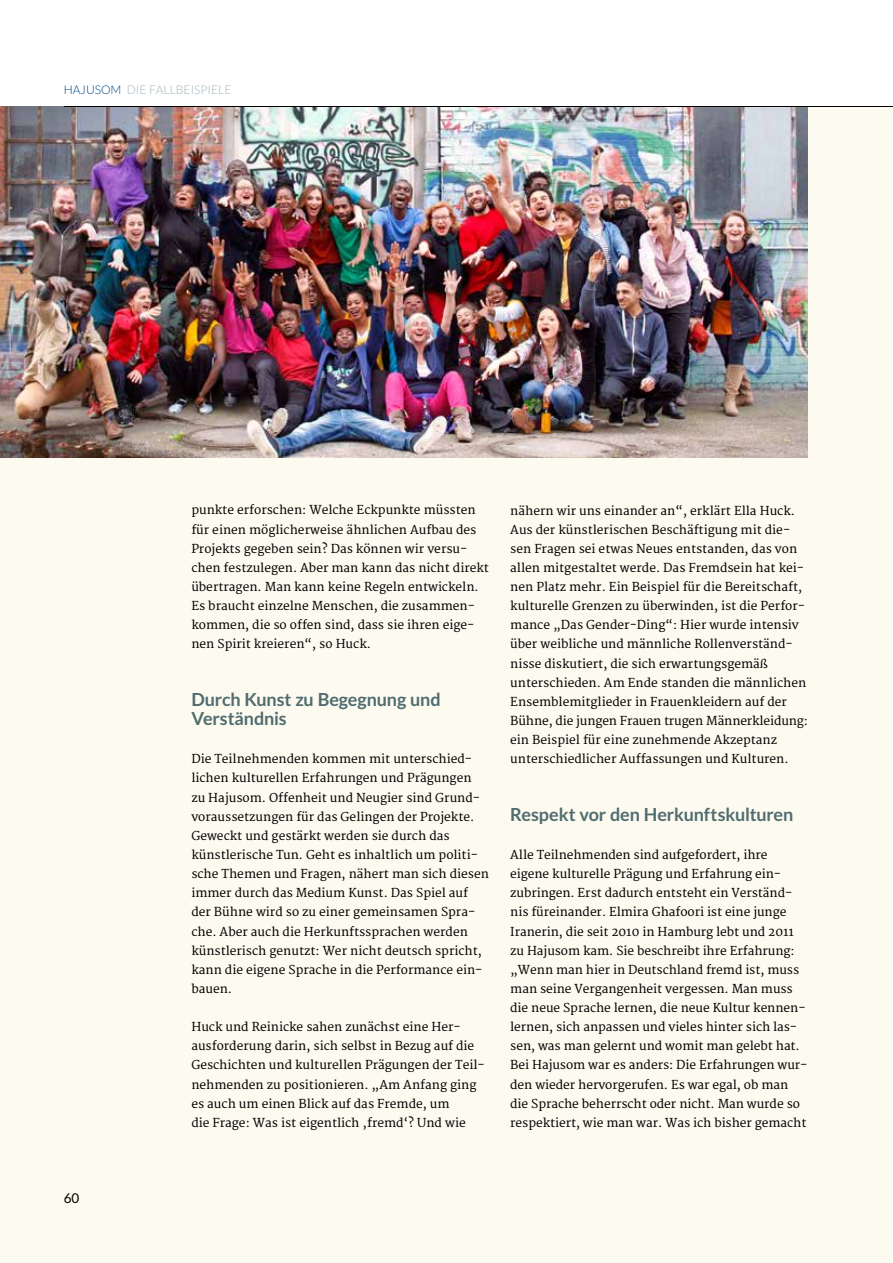
<style>
.page{position:relative;width:893px;height:1263px;background:#fff}
.page>*{position:absolute;margin:0;border:0;box-sizing:border-box;transform-origin:0 0}
.t1{font:700 18px/19.2px "Lato";letter-spacing:-.005em;color:#506c70}
.t2{font:13.5px "Lato";color:#000}
.t3{font:12px/19.2px "Merriweather";color:#000}
.t4{font:300 12px "Lato";color:#a3b4b9}
.s1{color:#004380}
</style>
<div class="page">
<div style="left:0;top:106px;width:892px;height:1157px;background:#fdfaef"></div>
<img style="left:0;top:106px;width:808px;height:351px">
<hr style="left:64px;top:106px;width:829px;height:1px;background:#000">
<p class="t4" style="left:64px;top:83px;width:93px"><span class="s1">HAJUSOM</span> DI E FALLB</p>
<p class="t4" style="left:184px;top:83px;width:13px">EISPI</p>
<p class="t4" style="left:211px;top:83px;width:22px">ELE</p>
<p class="t2" style="left:64px;top:1191px;width:17px">60</p>
<p class="t3" style="left:191px;top:501px;width:299px">punkte erforschen: Welche Eckpunkte müssten für einen möglicherweise ähnlichen Aufbau des Projekts gegeben sein? Das können wir versu&shy;chen festzulegen. Aber man kann das nicht direkt übertragen. Man kann keine Regeln entwickeln.<br>Es braucht einzelne Menschen, die zusammen&shy;kommen, die so offen sind, dass sie ihren eige&shy;nen Spirit kreieren“, so Huck.</p>
<h1 class="t1" style="left:191px;top:689px;width:251px">Durch Kunst zu Begegnung und<br>Verständnis</h1>
<p class="t3" style="left:191px;top:750px;width:299px">Die Teilnehmenden kommen mit unterschied&shy;lichen kulturellen Erfahrungen und Prägungen<br>zu Hajusom. Offenheit und Neugier sind Grund&shy;voraussetzungen für das Gelingen der Projekte.<br>Geweckt und gestärkt werden sie durch das künstlerische Tun. Geht es inhaltlich um politi&shy;sche Themen und Fragen, nähert man sich diesen immer durch das Medium Kunst. Das Spiel auf der Bühne wird so zu einer gemeinsamen Spra&shy;che. Aber auch die Herkunftssprachen werden künstlerisch genutzt: Wer nicht deutsch spricht, kann die eigene Sprache in die Performance ein&shy;bauen.</p>
<p class="t3" style="left:191px;top:1018px;width:295px">Huck und Reinicke sahen zunächst eine Her&shy;ausforderung darin, sich selbst in Bezug auf die Geschichten und kulturellen Prägungen der Teil&shy;nehmenden zu positionieren. „Am Anfang ging es auch um einen Blick auf das Fremde, um<br>die Frage: Was ist eigentlich ‚fremd‘? Und wie</p>
<p class="t3" style="left:510px;top:501px;width:299px">nähern wir uns einander an“, erklärt Ella Huck.<br>Aus der künstlerischen Beschäftigung mit die&shy;sen Fragen sei etwas Neues entstanden, das von allen mitgestaltet werde. Das Fremdsein hat kei&shy;nen Platz mehr. Ein Beispiel für die Bereitschaft, kulturelle Grenzen zu überwinden, ist die Perfor&shy;mance „Das Gender-Ding“: Hier wurde intensiv über weibliche und männliche Rollenverständ&shy;nisse diskutiert, die sich erwartungsgemäß unterschieden. Am Ende standen die männlichen Ensemblemitglieder in Frauenkleidern auf der Bühne, die jungen Frauen trugen Männerkleidung: ein Beispiel für eine zunehmende Akzeptanz unterschiedlicher Auffassungen und Kulturen.</p>
<h1 class="t1" style="left:510px;top:804px;width:285px">Respekt vor den Herkunftskulturen</h1>
<p class="t3" style="left:510px;top:846px;width:299px">Alle Teilnehmenden sind aufgefordert, ihre eigene kulturelle Prägung und Erfahrung ein&shy;zubringen. Erst dadurch entsteht ein Verständ&shy;nis füreinander. Elmira Ghafoori ist eine junge Iranerin, die seit 2010 in Hamburg lebt und 2011 zu Hajusom kam. Sie beschreibt ihre Erfahrung: „Wenn man hier in Deutschland fremd ist, muss man seine Vergangenheit vergessen. Man muss die neue Sprache lernen, die neue Kultur kennen&shy;lernen, sich anpassen und vieles hinter sich las&shy;sen, was man gelernt und womit man gelebt hat.<br>Bei Hajusom war es anders: Die Erfahrungen wur&shy;den wieder hervorgerufen. Es war egal, ob man die Sprache beherrscht oder nicht. Man wurde so respektiert, wie man war. Was ich bisher gemacht</p>
</div>
